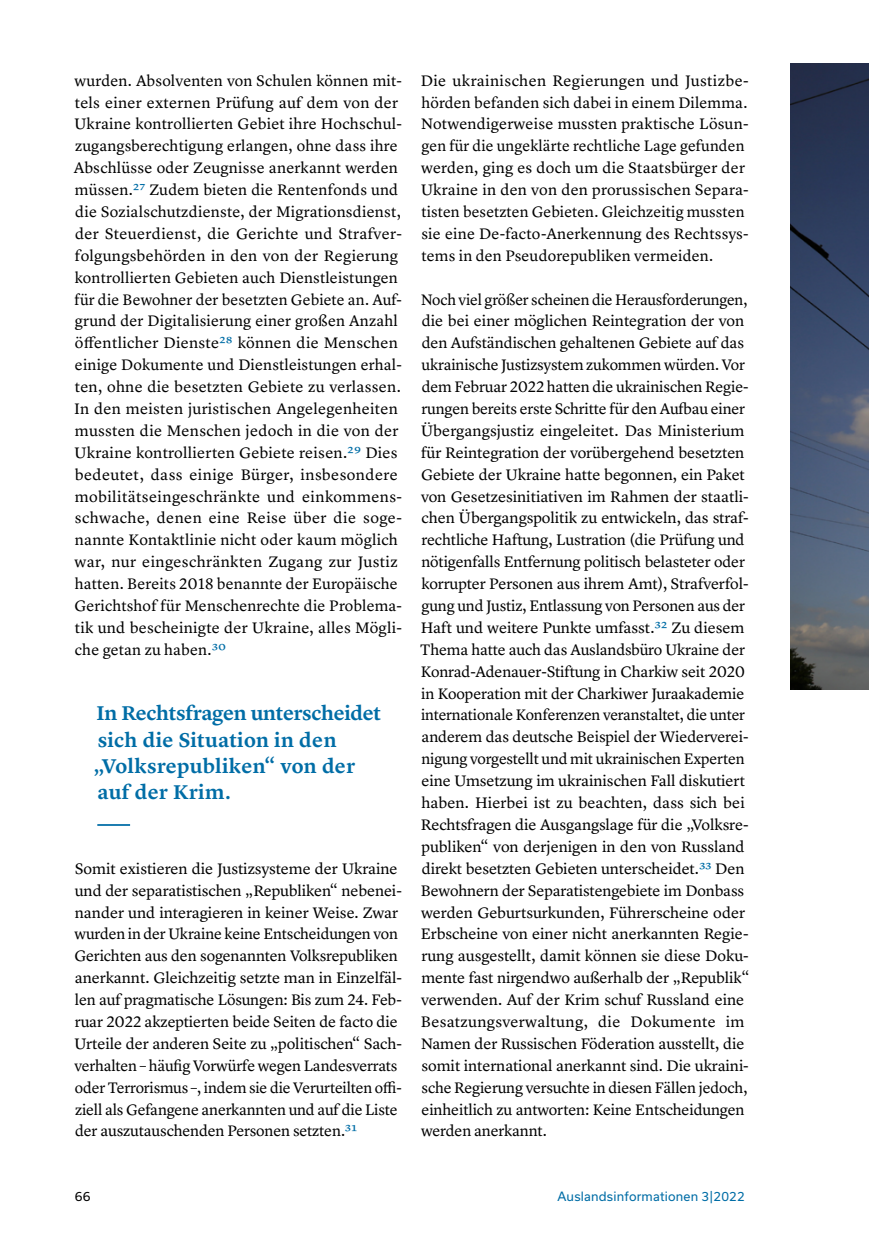
<style>
.page{position:relative;width:869px;height:1246px;background:#fff}
.page>*{position:absolute;margin:0;border:0;box-sizing:border-box;transform-origin:0 0}
.t1{font:600 20.65px/26.2px "Lyon Text";letter-spacing:.01em;color:#006da6}
.Paragraph{font:15.75px/21.9px "Lyon Text";letter-spacing:-.005em;color:#000}
.t2{font:12.25px "Usual";letter-spacing:.015em;color:#006da6}
.t3{font:12.25px "Usual";color:#000}
.s1{color:#006da6}
</style>
<div class="page">
<img style="left:790px;top:64px;width:78px;height:625px">
<hr style="left:97px;top:824px;width:33px;height:1px;background:#006da6">
<p class="Paragraph" style="left:74px;top:68px;width:330px">wurden. Absolventen von Schulen können mit&shy;tels einer externen Prüfung auf dem von der Ukraine kontrollierten Gebiet ihre Hochschul&shy;zugangsberechtigung erlangen, ohne dass ihre Abschlüsse oder Zeugnisse anerkannt werden müssen.<span class="s1">27</span> Zudem bieten die Rentenfonds und die Sozialschutzdienste, der Migrationsdienst, der Steuerdienst, die Gerichte und Strafver&shy;folgungsbehörden in den von der Regierung kontrollierten Gebieten auch Dienstleistungen für die Bewohner der besetzten Gebiete an. Auf&shy;grund der Digitalisierung einer großen Anzahl öffentlicher Dienste<span class="s1">28</span> können die Menschen einige Dokumente und Dienstleistungen erhal&shy;ten, ohne die besetzten Gebiete zu verlassen.<br>In den meisten juristischen Angelegenheiten mussten die Menschen jedoch in die von der Ukraine kontrollierten Gebiete reisen.<span class="s1">29</span> Dies bedeutet, dass einige Bürger, insbesondere mobilitätseingeschränkte und einkommens&shy;schwache, denen eine Reise über die soge&shy;nannte Kontaktlinie nicht oder kaum möglich war, nur eingeschränkten Zugang zur Justiz hatten. Bereits 2018 benannte der Europäische Gerichtshof für Menschenrechte die Problema&shy;tik und bescheinigte der Ukraine, alles Mögli&shy;che getan zu haben.<span class="s1">30</span></p>
<p class="t1" style="left:94px;top:698px;width:288px">In Rechtsfragen unterscheidet sich die Situation in den „Volksrepubliken“ von der auf der Krim.</p>
<p class="Paragraph" style="left:74px;top:856px;width:329px">Somit existieren die Justizsysteme der Ukraine und der separatistischen „Republiken“ nebenei&shy;nander und interagieren in keiner Weise. Zwar wurden in der Ukraine keine Entscheidungen von Gerichten aus den sogenannten Volksrepubliken anerkannt. Gleichzeitig setzte man in Einzelfäl&shy;len auf pragmatische Lösungen: Bis zum 24. Feb&shy;ruar 2022 akzeptierten beide Seiten de facto die Urteile der anderen Seite zu „politischen“ Sach&shy;verhalten – häufig Vorwürfe wegen Landesverrats oder Terrorismus –, indem sie die Verurteilten offi&shy;ziell als Gefangene anerkannten und auf die Liste der auszutauschenden Personen setzten.<span class="s1">31</span></p>
<p class="Paragraph" style="left:420px;top:68px;width:329px">Die ukrainischen Regierungen und Justizbe&shy;hörden befanden sich dabei in einem Dilemma.<br>Notwendigerweise mussten praktische Lösun&shy;gen für die ungeklärte rechtliche Lage gefunden werden, ging es doch um die Staatsbürger der Ukraine in den von den prorussischen Separa&shy;tisten besetzten Gebieten. Gleichzeitig mussten sie eine De-facto-Anerkennung des Rechtssys&shy;tems in den Pseudorepubliken vermeiden.</p>
<p class="Paragraph" style="left:420px;top:287px;width:330px">Noch viel größer scheinen die Herausforderungen, die bei einer möglichen Reintegration der von den Aufständischen gehaltenen Gebiete auf das ukrainische Justizsystem zukommen würden. Vor dem Februar 2022 hatten die ukrainischen Regie&shy;rungen bereits erste Schritte für den Aufbau einer Übergangsjustiz eingeleitet. Das Ministerium für Reintegration der vorübergehend besetzten Gebiete der Ukraine hatte begonnen, ein Paket von Gesetzesinitiativen im Rahmen der staatli&shy;chen Übergangspolitik zu entwickeln, das straf&shy;rechtliche Haftung, Lustration (die Prüfung und nötigenfalls Entfernung politisch belasteter oder korrupter Personen aus ihrem Amt), Strafverfol&shy;gung und Justiz, Entlassung von Personen aus der Haft und weitere Punkte umfasst.<span class="s1">32</span> Zu diesem Thema hatte auch das Auslandsbüro Ukraine der Konrad-Adenauer-Stiftung in Charkiw seit 2020 in Kooperation mit der Charkiwer Juraakademie internationale Konferenzen veranstaltet, die unter anderem das deutsche Beispiel der Wiederverei&shy;nigung vorgestellt und mit ukrainischen Experten eine Umsetzung im ukrainischen Fall diskutiert haben. Hierbei ist zu beachten, dass sich bei Rechtsfragen die Ausgangslage für die „Volksre&shy;publiken“ von derjenigen in den von Russland direkt besetzten Gebieten unterscheidet.<span class="s1">33</span> Den Bewohnern der Separatistengebiete im Donbass werden Geburtsurkunden, Führerscheine oder Erbscheine von einer nicht anerkannten Regie&shy;rung ausgestellt, damit können sie diese Doku&shy;mente fast nirgendwo außerhalb der „Republik“ verwenden. Auf der Krim schuf Russland eine Besatzungsverwaltung, die Dokumente im Namen der Russischen Föderation ausstellt, die somit international anerkannt sind. Die ukraini&shy;sche Regierung versuchte in diesen Fällen jedoch, einheitlich zu antworten: Keine Entscheidungen werden anerkannt.</p>
<p class="t3" style="left:75px;top:1188px;width:17px">66</p>
<p class="t2" style="left:557px;top:1188px;width:189px">Auslandsinformationen 3|2022</p>
</div>
